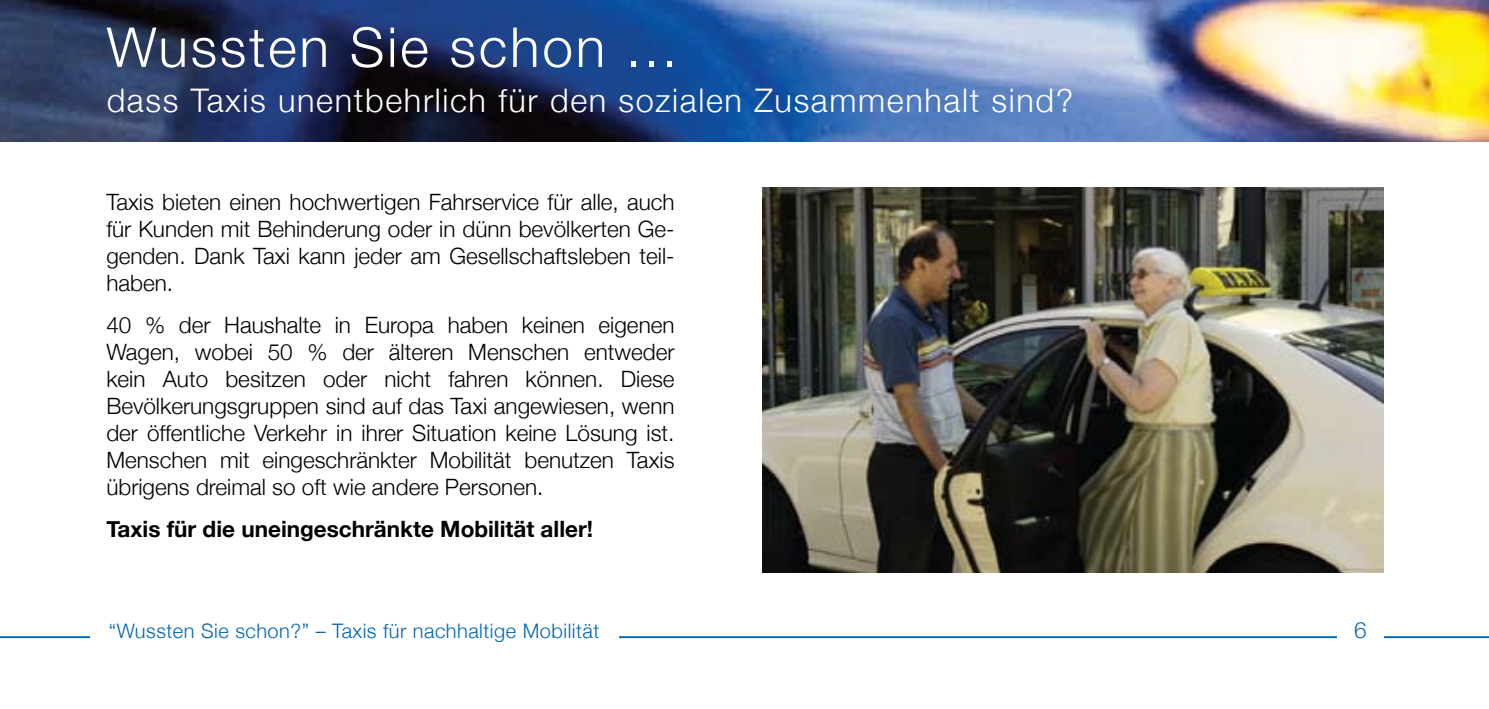
<style>
.page{position:relative;width:1489px;height:709px;background:#fff}
.page>*{position:absolute;margin:0;border:0;box-sizing:border-box;transform-origin:0 0}
.t1{font:300 55px "Helvetica Neue";letter-spacing:.05em;color:#fff}
.t2{font:300 32.5px "Helvetica Neue";letter-spacing:.05em;color:#fff}
.t3{font:300 22.5px/27px "Helvetica Neue";color:#000;text-align:justify}
.t4{font:700 22.5px "Helvetica Neue";color:#000}
.t5{font:300 22.5px "Helvetica Neue";color:#0066b3}
.t6{font:300 20px "Helvetica Neue";letter-spacing:.025em;color:#0066b3}
</style>
<div class="page">
<img style="left:0;top:0;width:1488px;height:142px">
<hr style="left:0;top:636px;width:1488px;height:2px;background:#0066b3">
<div style="left:1336px;top:616px;width:47px;height:29px;background:#fff"></div>
<div style="left:90px;top:619px;width:528px;height:36px;background:#fff"></div>
<img style="left:763px;top:188px;width:620px;height:384px">
<h1 class="t1" style="left:107px;top:14px;width:572px">Wussten Sie schon ...</h1>
<h2 class="t2" style="left:107px;top:80px;width:968px">dass Taxis unentbehrlich für den sozialen Zusammenhalt sind?</h2>
<p class="t3" style="left:106px;top:188px;width:569px">Taxis bieten einen hochwertigen Fahrservice für alle, auch für Kunden mit Behinderung oder in dünn bevölkerten Ge&shy;genden. Dank Taxi kann jeder am Gesellschaftsleben teil&shy;haben.</p>
<p class="t3" style="left:106px;top:311px;width:569px">40 % der Haushalte in Europa haben keinen eigenen Wagen, wobei 50 % der älteren Menschen entweder kein Auto besitzen oder nicht fahren können. Diese Bevölkerungsgruppen sind auf das Taxi angewiesen, wenn der öffentliche Verkehr in ihrer Situation keine Lösung ist.<br>Menschen mit eingeschränkter Mobilität benutzen Taxis übrigens dreimal so oft wie andere Personen.</p>
<p class="t4" style="left:106px;top:515px;width:488px">Taxis für die uneingeschränkte Mobilität aller!</p>
<p class="t6" style="left:109px;top:619px;width:492px">“Wussten Sie schon?” – Taxis für nachhaltige Mobilität</p>
<p class="t5" style="left:1353px;top:616px;width:14px">6</p>
</div>
